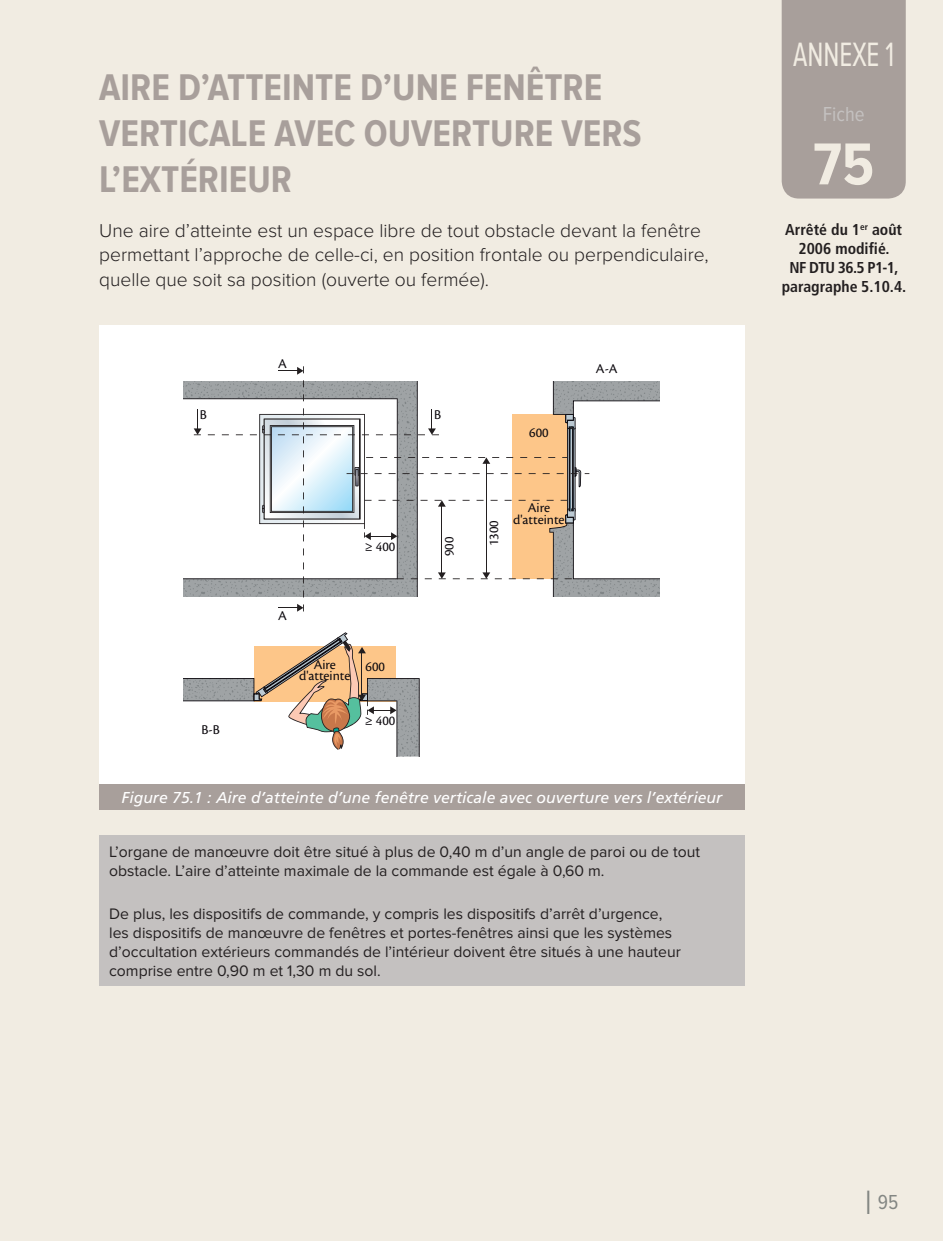
<style>
.page{position:relative;width:943px;height:1241px;background:#fff}
.page>*{position:absolute;margin:0;border:0;box-sizing:border-box;transform-origin:0 0}
.t1{font:700 61.25px "Proxima Nova Cond";color:#f1ece2}
.t2{font:700 38.5px/46.2px "Proxima Nova Cond";color:#a89f9b}
.t3{font:35px "Proxima Nova Cond";color:#f1ece2;scale:.8 1}
.t4{font:21px "Proxima Nova Cond";color:#c4c1c0}
.t5{font:21px "Proxima Nova Cond";color:#838683}
.t6{font:300 19.25px/24.5px "Proxima Nova";color:#231f20}
.t7{font:15.75px/18.9px "Proxima Nova";color:#231f20}
.t8{font:italic 15.75px "Frutiger LT Std";color:#fff}
.t9{font:700 condensed 15.75px/18.9px "Frutiger LT Std";color:#231f20;text-align:center}
.t10{font:14px/12.2px "Cronos Pro";color:#0e0b10;text-align:center}
.s1{font-weight:300;font-size:35px}
</style>
<div class="page">
<div style="left:0;top:0;width:943px;height:1240px;background:#f1ece2"></div>
<div style="left:781px;top:0;width:124px;height:198px;background:#a89f9b"></div>
<div style="left:99px;top:325px;width:645px;height:459px;background:#fff"></div>
<div style="left:99px;top:784px;width:645px;height:26px;background:#a89f9b"></div>
<div style="left:99px;top:834px;width:645px;height:151px;background:#c4c1c0"></div>
<svg style="left:184px;top:381px;width:66px;height:215px"></svg>
<svg style="left:184px;top:632px;width:235px;height:124px"></svg>
<svg style="left:194px;top:409px;width:7px;height:26px"></svg>
<svg style="left:278px;top:366px;width:26px;height:8px"></svg>
<svg style="left:278px;top:604px;width:26px;height:7px"></svg>
<svg style="left:250px;top:380px;width:410px;height:217px"></svg>
<h2 class="t2" style="left:99px;top:65px;width:544px">AIRE D’ATTEINTE D’UNE FENÊTRE<br>VERTICALE AVEC OUVERTURE VERS<br>L’EXTÉRIEUR</h2>
<p class="t6" style="left:99px;top:218px;width:611px">Une aire d’atteinte est un espace libre de tout obstacle devant la fenêtre permettant l’approche de celle-ci, en position frontale ou perpendiculaire, quelle que soit sa position (ouverte ou fermée).</p>
<p class="t10" style="left:200px;top:408px;width:9px">B</p>
<p class="t10" style="left:201px;top:723px;width:20px">B-B</p>
<p class="t10" style="left:278px;top:357px;width:10px">A</p>
<p class="t10" style="left:365px;top:540px;width:32px">≥ 400</p>
<p class="t10" style="left:278px;top:609px;width:10px">A</p>
<p class="t10" style="left:299px;top:659px;width:53px;line-height:10.5px">Aire d'atteinte</p>
<p class="t10" style="left:365px;top:660px;width:21px">600</p>
<p class="t10" style="left:365px;top:714px;width:32px">≥ 400</p>
<p class="t10" style="left:434px;top:408px;width:9px">B</p>
<p class="t10" style="left:443px;top:556px;width:21px;rotate:-90deg">900</p>
<p class="t10" style="left:529px;top:426px;width:21px">600</p>
<p class="t10" style="left:487px;top:546px;width:27px;rotate:-90deg">1300</p>
<p class="t10" style="left:513px;top:501px;width:53px">Aire d'atteinte</p>
<p class="t10" style="left:596px;top:362px;width:23px">A-A</p>
<p class="t8" style="left:121px;top:788px;width:602px">Figure 75.1 : Aire d’atteinte d’une fenêtre verticale avec ouverture vers l’extérieur</p>
<p class="t7" style="left:109px;top:842px;width:592px">L’organe de manœuvre doit être situé à plus de 0,40 m d’un angle de paroi ou de tout obstacle. L’aire d’atteinte maximale de la commande est égale à 0,60 m.</p>
<p class="t7" style="left:109px;top:904px;width:573px">De plus, les dispositifs de commande, y compris les dispositifs d’arrêt d’urgence, les dispositifs de manœuvre de fenêtres et portes-fenêtres ainsi que les systèmes d’occultation extérieurs commandés de l’intérieur doivent être situés à une hauteur comprise entre 0,90 m et 1,30 m du sol.</p>
<h3 class="t3" style="left:793px;top:35px;width:128px">ANNEXE 1</h3>
<h3 class="t4" style="left:822px;top:103px;width:43px">Fiche</h3>
<h1 class="t1" style="left:813px;top:130px;width:62px">75</h1>
<p class="t9" style="left:781px;top:220px;width:126px">Arrêté du 1<sup>er</sup> août<br>2006 modifié.<br>NF DTU 36.5 P1-1, paragraphe 5.10.4.</p>
<h3 class="t5" style="left:864px;top:1190px;width:35px"><span class="s1">I</span> 95</h3>
</div>
